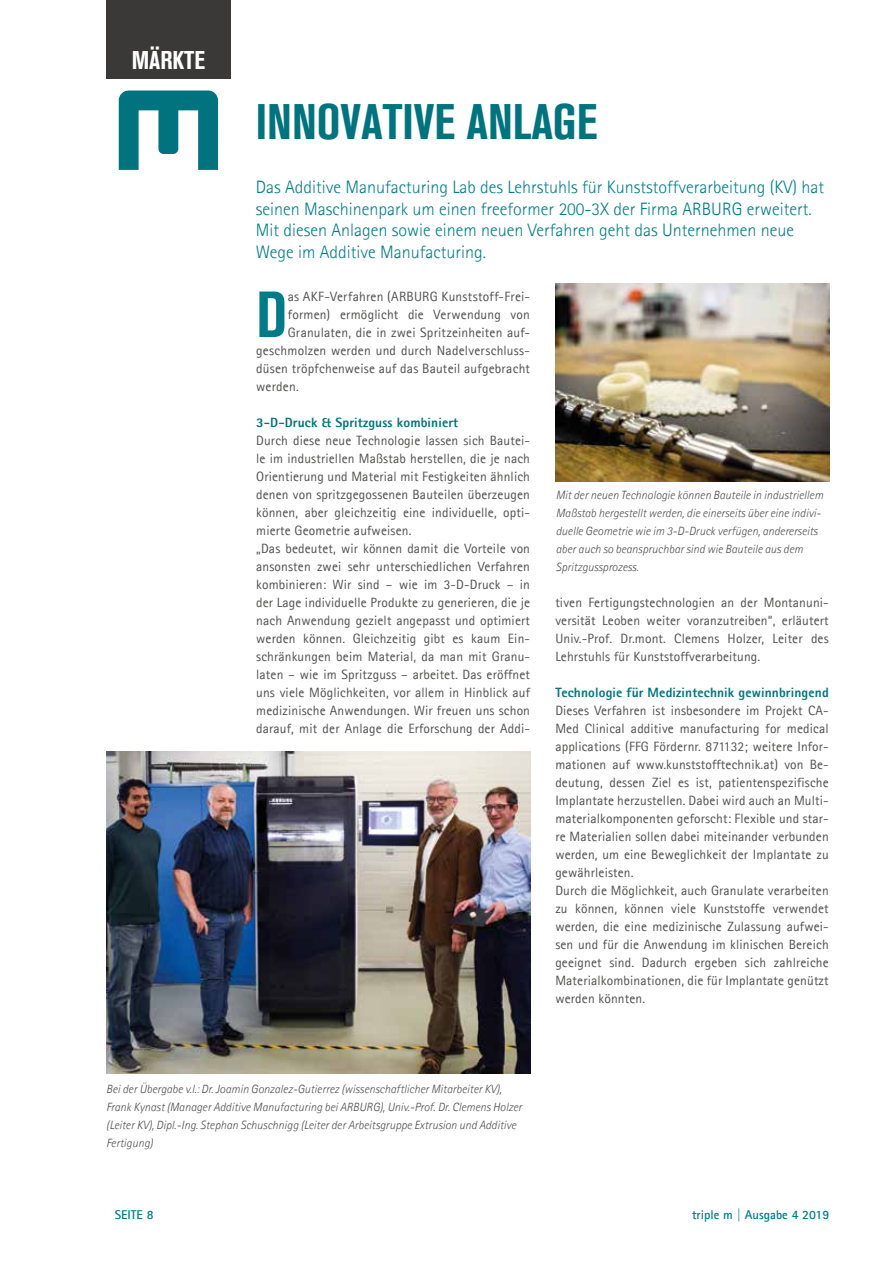
<style>
.page{position:relative;width:893px;height:1263px;background:#fff}
.page>*{position:absolute;margin:0;border:0;box-sizing:border-box;transform-origin:0 0}
.t1{font:700 condensed 64.5px "Akzidenz Grotesk BE";color:#007c88}
.t2{font:700 condensed 49.5px "Akzidenz Grotesk BE";color:#00737e}
.t3{font:700 condensed 25.5px "Akzidenz Grotesk BE";color:#fff}
.t4{font:300 18px/21.6px "Agfa Rotis Sans Serif";color:#007c88}
.t5{font:13.5px/18px "Agfa Rotis Sans Serif";letter-spacing:.01em;color:#50504f}
.t6{font:800 13.5px "Agfa Rotis Sans Serif";letter-spacing:.01em;color:#00737e}
.t7{font:700 12.75px "Agfa Rotis Sans Serif";color:#007c88}
.t8{font:italic 300 12px/18px "Agfa Rotis Sans Serif";color:#50504f}
</style>
<div class="page">
<div style="left:106px;top:0;width:124px;height:79px;background:#3a3938"></div>
<svg style="left:118px;top:90px;width:100px;height:80px"></svg>
<img style="left:555px;top:284px;width:274px;height:197px">
<img style="left:107px;top:751px;width:423px;height:323px">
<h3 class="t3" style="left:132px;top:46px;width:75px">MÄRKTE</h3>
<h2 class="t2" style="left:256px;top:94px;width:343px">INNOVATIVE ANLAGE</h2>
<p class="t4" style="left:256px;top:176px;width:570px">Das Additive Manufacturing Lab des Lehrstuhls für Kunststoffverarbeitung (KV) hat seinen Maschinenpark um einen freeformer 200-3X der Firma ARBURG erweitert.<br>Mit diesen Anlagen sowie einem neuen Verfahren geht das Unternehmen neue Wege im Additive Manufacturing.</p>
<h1 class="t1" style="left:256px;top:278px;width:32px">D</h1>
<p class="t5" style="left:288px;top:287px;width:244px">as AKF-Verfahren (ARBURG Kunststoff-Frei-</p>
<p class="t5" style="left:288px;top:305px;width:244px">formen) ermöglicht die Verwendung von</p>
<p class="t5" style="left:288px;top:323px;width:244px">Granulaten, die in zwei Spritzeinheiten auf-</p>
<p class="t5" style="left:256px;top:341px;width:275px">geschmolzen werden und durch Nadelverschluss-</p>
<p class="t5" style="left:256px;top:359px;width:275px">düsen tröpfchenweise auf das Bauteil aufgebracht</p>
<p class="t5" style="left:256px;top:377px;width:44px">werden.</p>
<p class="t6" style="left:256px;top:414px;width:204px">3-D-Druck &amp; Spritzguss kombiniert</p>
<p class="t5" style="left:256px;top:431px;width:275px">Durch diese neue Technologie lassen sich Bautei&shy;le im industriellen Maßstab herstellen, die je nach Orientierung und Material mit Festigkeiten ähnlich denen von spritzgegossenen Bauteilen überzeugen können, aber gleichzeitig eine individuelle, opti&shy;mierte Geometrie aufweisen.<br>„Das bedeutet, wir können damit die Vorteile von ansonsten zwei sehr unterschiedlichen Verfahren kombinieren: Wir sind – wie im 3-D-Druck – in der Lage individuelle Produkte zu generieren, die je nach Anwendung gezielt angepasst und optimiert werden können. Gleichzeitig gibt es kaum Ein&shy;schränkungen beim Material, da man mit Granu&shy;laten – wie im Spritzguss – arbeitet. Das eröffnet uns viele Möglichkeiten, vor allem in Hinblick auf medizinische Anwendungen. Wir freuen uns schon darauf, mit der Anlage die Erforschung der Addi-</p>
<p class="t8" style="left:556px;top:486px;width:269px">Mit der neuen Technologie können Bauteile in industriellem Maßstab hergestellt werden, die einerseits über eine indivi&shy;duelle Geometrie wie im 3-D-Druck verfügen, andererseits aber auch so beanspruchbar sind wie Bauteile aus dem Spritzgussprozess.</p>
<p class="t5" style="left:555px;top:593px;width:275px;text-align:justify">tiven Fertigungstechnologien an der Montanuni&shy;versität Leoben weiter voranzutreiben“, erläutert Univ.-Prof. Dr.mont. Clemens Holzer, Leiter des Lehrstuhls für Kunststoffverarbeitung.</p>
<p class="t6" style="left:555px;top:684px;width:275px">Technologie für Medizintechnik gewinnbringend</p>
<p class="t5" style="left:555px;top:701px;width:275px">Dieses Verfahren ist insbesondere im Projekt CA-Med Clinical additive manufacturing for medical applications (FFG Fördernr. 871132; weitere Infor&shy;mationen auf www.kunststofftechnik.at) von Be&shy;deutung, dessen Ziel es ist, patientenspezifische Implantate herzustellen. Dabei wird auch an Multi&shy;materialkomponenten geforscht: Flexible und star&shy;re Materialien sollen dabei miteinander verbunden werden, um eine Beweglichkeit der Implantate zu gewährleisten.<br>Durch die Möglichkeit, auch Granulate verarbeiten zu können, können viele Kunststoffe verwendet werden, die eine medizinische Zulassung aufwei&shy;sen und für die Anwendung im klinischen Bereich geeignet sind. Dadurch ergeben sich zahlreiche Materialkombinationen, die für Implantate genützt werden könnten.</p>
<p class="t8" style="left:106px;top:1080px;width:417px">Bei der Übergabe v.l.: Dr. Joamin Gonzalez-Gutierrez (wissenschaftlicher Mitarbeiter KV), Frank Kynast (Manager Additive Manufacturing bei ARBURG), Univ.-Prof. Dr. Clemens Holzer (Leiter KV), Dipl.-Ing. Stephan Schuschnigg (Leiter der Arbeitsgruppe Extrusion und Additive Fertigung)</p>
<p class="t7" style="left:115px;top:1207px;width:40px">SEITE 8</p>
<p class="t7" style="left:692px;top:1207px;width:139px">triple m | Ausgabe 4 2019</p>
</div>
